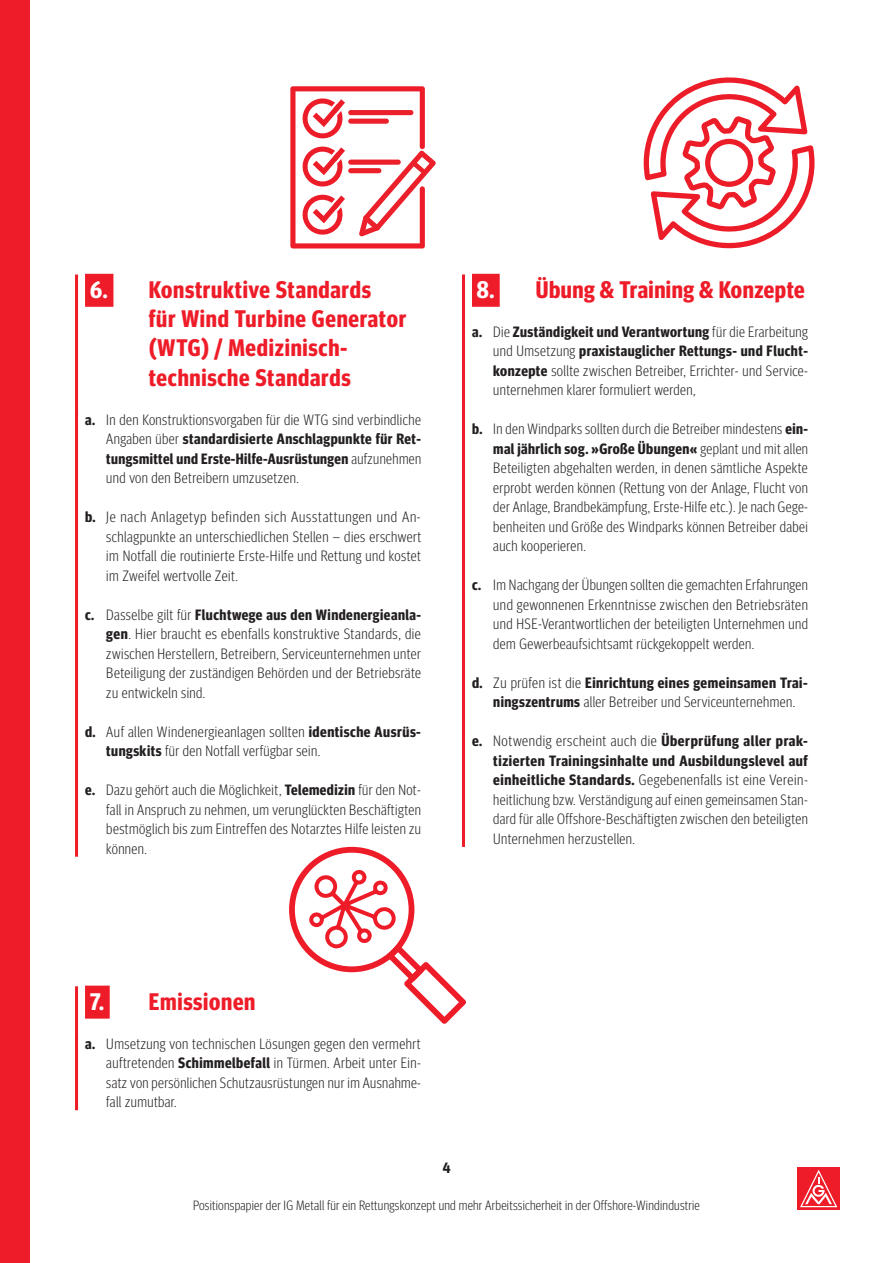
<style>
.page{position:relative;width:893px;height:1263px;background:#fff}
.page>*{position:absolute;margin:0;border:0;box-sizing:border-box;transform-origin:0 0}
.t1{font:700 condensed 24px/29.2px "Meta Headline Pro";letter-spacing:.03em;color:#ee1c28}
.t2{font:300 condensed 15px/19.5px "Meta Headline Pro";letter-spacing:.03em;color:#231f20;text-align:justify}
.t3{font:700 condensed 15px "Meta Headline Pro";color:#231f20}
.t4{font:300 condensed 13.5px "Meta Headline Pro";letter-spacing:.02em;color:#231f20}
.s1{color:#fff}
.s2{font-weight:700}
</style>
<div class="page">
<div style="left:797px;top:1167px;width:43px;height:43px;background:#ee1c28"></div>
<svg style="left:800px;top:1169px;width:38px;height:39px"></svg>
<div style="left:0;top:0;width:30px;height:1263px;background:#ee1c28"></div>
<hr style="left:75px;top:274px;width:3px;height:142px;background:#ee1c28">
<div style="left:85px;top:274px;width:28px;height:33px;background:#ee1c28"></div>
<hr style="left:75px;top:413px;width:3px;height:444px;background:#ee1c28">
<hr style="left:75px;top:986px;width:3px;height:54px;background:#ee1c28">
<div style="left:85px;top:986px;width:25px;height:33px;background:#ee1c28"></div>
<hr style="left:75px;top:1037px;width:3px;height:73px;background:#ee1c28">
<hr style="left:462px;top:274px;width:3px;height:54px;background:#ee1c28">
<div style="left:472px;top:274px;width:28px;height:33px;background:#ee1c28"></div>
<hr style="left:462px;top:325px;width:3px;height:522px;background:#ee1c28">
<svg style="left:290px;top:86px;width:146px;height:162px"></svg>
<svg style="left:644px;top:77px;width:170px;height:171px"></svg>
<svg style="left:289px;top:847px;width:177px;height:177px"></svg>
<h1 class="t1" style="left:149px;top:273px;width:259px;text-indent:-59px"><span class="s1">6.</span> Konstruktive Standards<br>für Wind Turbine Generator (WTG) / Medizinisch&shy;technische Standards</h1>
<p class="t2" style="left:106px;top:408px;width:316px;text-indent:-21px"><span class="s2">a.</span> In den Konstruktionsvorgaben für die WTG sind verbindliche Angaben über <span class="s2">standardisierte Anschlagpunkte für Ret&shy;tungsmittel und Erste-Hilfe-Ausrüstungen</span> aufzunehmen und von den Betreibern umzusetzen.</p>
<p class="t2" style="left:106px;top:506px;width:316px;text-indent:-21px"><span class="s2">b.</span> Je nach Anlagetyp befinden sich Ausstattungen und An&shy;schlagpunkte an unterschiedlichen Stellen – dies erschwert im Notfall die routinierte Erste-Hilfe und Rettung und kostet im Zweifel wertvolle Zeit.</p>
<p class="t2" style="left:106px;top:603px;width:316px;text-indent:-21px"><span class="s2">c.</span> Dasselbe gilt für <span class="s2">Fluchtwege aus den Windenergieanla&shy;gen</span>. Hier braucht es ebenfalls konstruktive Standards, die zwischen Herstellern, Betreibern, Serviceunternehmen unter Beteiligung der zuständigen Behörden und der Betriebsräte zu entwickeln sind.</p>
<p class="t2" style="left:106px;top:720px;width:316px;text-indent:-21px"><span class="s2">d.</span> Auf allen Windenergieanlagen sollten <span class="s2">identische Ausrüs&shy;tungskits</span> für den Notfall verfügbar sein.</p>
<p class="t2" style="left:106px;top:779px;width:316px;text-indent:-21px"><span class="s2">e.</span> Dazu gehört auch die Möglichkeit, <span class="s2">Telemedizin</span> für den Not&shy;fall in Anspruch zu nehmen, um verunglückten Beschäftigten bestmöglich bis zum Eintreffen des Notarztes Hilfe leisten zu können.</p>
<h1 class="t1" style="left:477px;top:273px;width:329px"><span class="s1">8.</span> Übung &amp; Training &amp; Konzepte</h1>
<p class="t2" style="left:493px;top:321px;width:316px;text-indent:-21px"><span class="s2">a.</span> Die <span class="s2">Zuständigkeit und Verantwortung</span> für die Erarbeitung und Umsetzung <span class="s2">praxistauglicher Rettungs- und Flucht&shy;konzepte</span> sollte zwischen Betreiber, Errichter- und Service&shy;unternehmen klarer formuliert werden,</p>
<p class="t2" style="left:493px;top:418px;width:316px;text-indent:-21px"><span class="s2">b.</span> In den Windparks sollten durch die Betreiber mindestens <span class="s2">ein&shy;mal jährlich sog. »Große Übungen«</span> geplant und mit allen Beteiligten abgehalten werden, in denen sämtliche Aspekte erprobt werden können (Rettung von der Anlage, Flucht von der Anlage, Brandbekämpfung, Erste-Hilfe etc.). Je nach Gege&shy;benheiten und Größe des Windparks können Betreiber dabei auch kooperieren.</p>
<p class="t2" style="left:493px;top:574px;width:316px;text-indent:-21px"><span class="s2">c.</span> Im Nachgang der Übungen sollten die gemachten Erfahrungen und gewonnenen Erkenntnisse zwischen den Betriebsräten und HSE-Verantwortlichen der beteiligten Unternehmen und dem Gewerbeaufsichtsamt rückgekoppelt werden.</p>
<p class="t2" style="left:472px;top:672px;width:337px;text-align:center"><span class="s2">d.</span> Zu prüfen ist die <span class="s2">Einrichtung eines gemeinsamen Trai&shy;ningszentrums</span> aller Betreiber und Serviceunternehmen.</p>
<p class="t2" style="left:493px;top:730px;width:316px;text-indent:-21px"><span class="s2">e.</span> Notwendig erscheint auch die <span class="s2">Überprüfung aller prak&shy;tizierten Trainingsinhalte und Ausbildungslevel auf einheitliche Standards.</span> Gegebenenfalls ist eine Verein&shy;heitlichung bzw. Verständigung auf einen gemeinsamen Stan&shy;dard für alle Offshore-Beschäftigten zwischen den beteiligten Unternehmen herzustellen.</p>
<h1 class="t1" style="left:90px;top:985px;width:167px"><span class="s1">7.</span> Emissionen</h1>
<p class="t2" style="left:106px;top:1032px;width:316px;text-indent:-21px"><span class="s2">a.</span> Umsetzung von technischen Lösungen gegen den vermehrt auftretenden <span class="s2">Schimmelbefall</span> in Türmen. Arbeit unter Ein&shy;satz von persönlichen Schutzausrüstungen nur im Ausnahme&shy;fall zumutbar.</p>
<p class="t3" style="left:443px;top:1156px;width:9px">4</p>
<p class="t4" style="left:193px;top:1195px;width:508px">Positionspapier der IG Metall für ein Rettungskonzept und mehr Arbeitssicherheit in der Offshore-Windindustrie</p>
</div>
